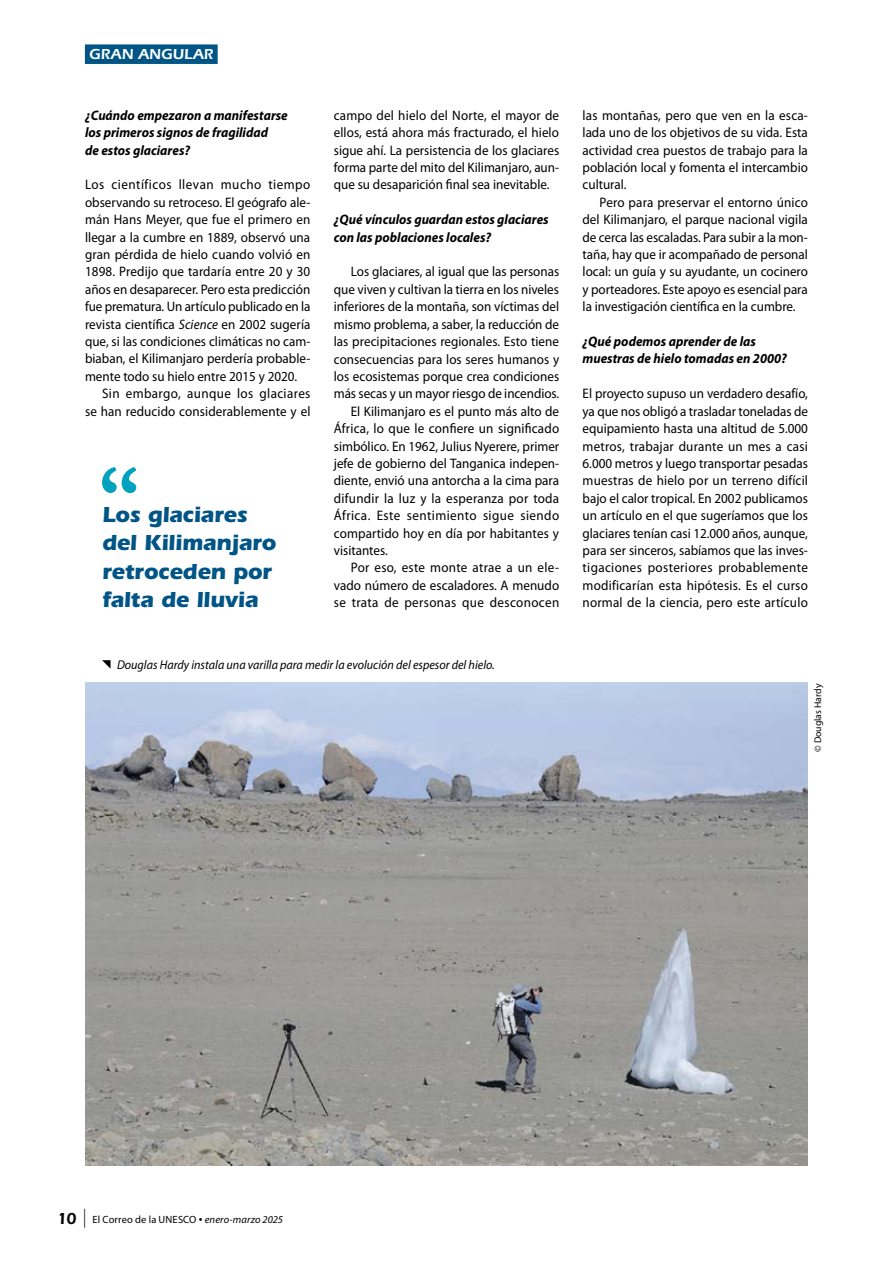
<style>
.page{position:relative;width:893px;height:1263px;background:#fff}
.page>*{position:absolute;margin:0;border:0;box-sizing:border-box;transform-origin:0 0}
.t1{font:700 22.5px/28.5px "ITC Eras Std";letter-spacing:-.01em;color:#005586}
.t2{font:600 15px "ITC Eras Std";letter-spacing:.03em;color:#fff}
.t3{font:13.8px/17.4px "Myriad Pro";color:#000;text-align:justify;scale:.95 1}
.t4{font:italic 700 13.8px/17.4px "Myriad Pro";color:#000;scale:.95 1}
.t5{font:13.8px "Myriad Pro";letter-spacing:.03em;color:#000;scale:.95 1}
.t6{font:13.8px "Myriad Pro";letter-spacing:.02em;color:#000;scale:.95 1}
.t7{font:13.8px "Myriad Pro";letter-spacing:.04em;color:#000;scale:.95 1}
.t8{font:13.8px "Myriad Pro";letter-spacing:.025em;color:#000;scale:.95 1}
.t9{font:italic 12.75px "Myriad Pro";color:#000;scale:.95 1}
.t10{font:10.5px "Myriad Pro";letter-spacing:.015em;color:#000}
.t11{font:9.75px "Myriad Pro";color:#000}
.s1{font-style:italic}
.s2{font-family:"ITC Eras Std";font-weight:600;font-size:16.5px}
.s3{font-size:18.9px}
.s4{font-size:13.5px}
</style>
<div class="page">
<img style="left:85px;top:683px;width:723px;height:482px">
<div style="left:85px;top:44px;width:133px;height:20px;background:#005586"></div>
<svg style="left:102px;top:467px;width:34px;height:26px"></svg>
<svg style="left:102px;top:660px;width:9px;height:9px"></svg>
<p class="t2" style="left:89px;top:46px;width:126px">GRAN ANGULAR</p>
<p class="t4" style="left:85px;top:107px;width:215px">¿Cuándo empezaron a manifestarse los primeros signos de fragilidad<br>de estos glaciares?</p>
<p class="t7" style="left:85px;top:177px;width:239px">Los científicos llevan mucho tiempo</p>
<p class="t3" style="left:85px;top:194px;width:239px">observando su retroceso. El geógrafo ale-</p>
<p class="t3" style="left:85px;top:211px;width:239px">mán Hans Meyer, que fue el primero en</p>
<p class="t3" style="left:85px;top:229px;width:239px">llegar a la cumbre en 1889, observó una</p>
<p class="t3" style="left:85px;top:246px;width:239px">gran pérdida de hielo cuando volvió en</p>
<p class="t3" style="left:85px;top:263px;width:239px">1898. Predijo que tardaría entre 20 y 30</p>
<p class="t3" style="left:85px;top:281px;width:239px">años en desaparecer. Pero esta predicción</p>
<p class="t3" style="left:85px;top:298px;width:239px">fue prematura. Un artículo publicado en la</p>
<p class="t3" style="left:85px;top:316px;width:239px">revista científica <span class="s1">Science</span> en 2002 sugería</p>
<p class="t3" style="left:85px;top:333px;width:239px">que, si las condiciones climáticas no cam-</p>
<p class="t3" style="left:85px;top:350px;width:239px">biaban, el Kilimanjaro perdería probable-</p>
<p class="t3" style="left:85px;top:368px;width:225px">mente todo su hielo entre 2015 y 2020.</p>
<p class="t5" style="left:102px;top:386px;width:221px">Sin embargo, aunque los glaciares</p>
<p class="t3" style="left:85px;top:403px;width:239px">se han reducido considerablemente y el</p>
<h1 class="t1" style="left:102px;top:500px;width:176px">Los glaciares del Kilimanjaro retroceden por falta de lluvia</h1>
<p class="t3" style="left:334px;top:107px;width:239px">campo del hielo del Norte, el mayor de ellos, está ahora más fracturado, el hielo sigue ahí. La persistencia de los glaciares forma parte del mito del Kilimanjaro, aun&shy;que su desaparición final sea inevitable.</p>
<p class="t4" style="left:334px;top:211px;width:228px">¿Qué vínculos guardan estos glaciares con las poblaciones locales?</p>
<p class="t3" style="left:351px;top:263px;width:221px">Los glaciares, al igual que las personas</p>
<p class="t3" style="left:334px;top:281px;width:239px">que viven y cultivan la tierra en los niveles</p>
<p class="t3" style="left:334px;top:298px;width:239px">inferiores de la montaña, son víctimas del</p>
<p class="t3" style="left:334px;top:316px;width:239px">mismo problema, a saber, la reducción de</p>
<p class="t3" style="left:334px;top:333px;width:239px">las precipitaciones regionales. Esto tiene</p>
<p class="t3" style="left:334px;top:350px;width:239px">consecuencias para los seres humanos y</p>
<p class="t3" style="left:334px;top:368px;width:239px">los ecosistemas porque crea condiciones</p>
<p class="t3" style="left:334px;top:385px;width:239px">más secas y un mayor riesgo de incendios.</p>
<p class="t3" style="left:351px;top:403px;width:221px">El Kilimanjaro es el punto más alto de</p>
<p class="t3" style="left:334px;top:420px;width:239px">África, lo que le confiere un significado</p>
<p class="t3" style="left:334px;top:437px;width:239px">simbólico. En 1962, Julius Nyerere, primer</p>
<p class="t3" style="left:334px;top:455px;width:239px">jefe de gobierno del Tanganica indepen-</p>
<p class="t3" style="left:334px;top:472px;width:239px">diente, envió una antorcha a la cima para</p>
<p class="t6" style="left:334px;top:490px;width:239px">difundir la luz y la esperanza por toda</p>
<p class="t5" style="left:334px;top:508px;width:239px">África. Este sentimiento sigue siendo</p>
<p class="t3" style="left:334px;top:524px;width:239px">compartido hoy en día por habitantes y</p>
<p class="t3" style="left:334px;top:542px;width:58px">visitantes.</p>
<p class="t6" style="left:351px;top:560px;width:221px">Por eso, este monte atrae a un ele-</p>
<p class="t3" style="left:334px;top:577px;width:239px">vado número de escaladores. A menudo</p>
<p class="t8" style="left:334px;top:595px;width:239px">se trata de personas que desconocen</p>
<p class="t9" style="left:117px;top:657px;width:399px">Douglas Hardy instala una varilla para medir la evolución del espesor del hielo.</p>
<p class="t3" style="left:583px;top:107px;width:239px">las montañas, pero que ven en la esca&shy;lada uno de los objetivos de su vida. Esta actividad crea puestos de trabajo para la población local y fomenta el intercambio cultural.</p>
<p class="t3" style="left:583px;top:194px;width:239px;text-indent:17px">Pero para preservar el entorno único del Kilimanjaro, el parque nacional vigila de cerca las escaladas. Para subir a la mon&shy;taña, hay que ir acompañado de personal local: un guía y su ayudante, un cocinero y porteadores. Este apoyo es esencial para la investigación científica en la cumbre.</p>
<p class="t4" style="left:583px;top:333px;width:217px">¿Qué podemos aprender de las muestras de hielo tomadas en 2000?</p>
<p class="t3" style="left:583px;top:385px;width:239px">El proyecto supuso un verdadero desafío, ya que nos obligó a trasladar toneladas de equipamiento hasta una altitud de 5.000 metros, trabajar durante un mes a casi 6.000 metros y luego transportar pesadas muestras de hielo por un terreno difícil bajo el calor tropical. En 2002 publicamos un artículo en el que sugeríamos que los glaciares tenían casi 12.000 años, aunque, para ser sinceros, sabíamos que las inves&shy;tigaciones posteriores probablemente modificarían esta hipótesis. Es el curso normal de la ciencia, pero este artículo</p>
<p class="t11" style="left:813px;top:752px;width:70px;rotate:-90deg">© Douglas Hardy</p>
<p class="t10" style="left:57px;top:1213px;width:227px"><span class="s2">10</span> <span class="s3">|</span> El Correo de la UNESCO <span class="s4">•</span> <span class="s1">enero-marzo 2025</span></p>
</div>
